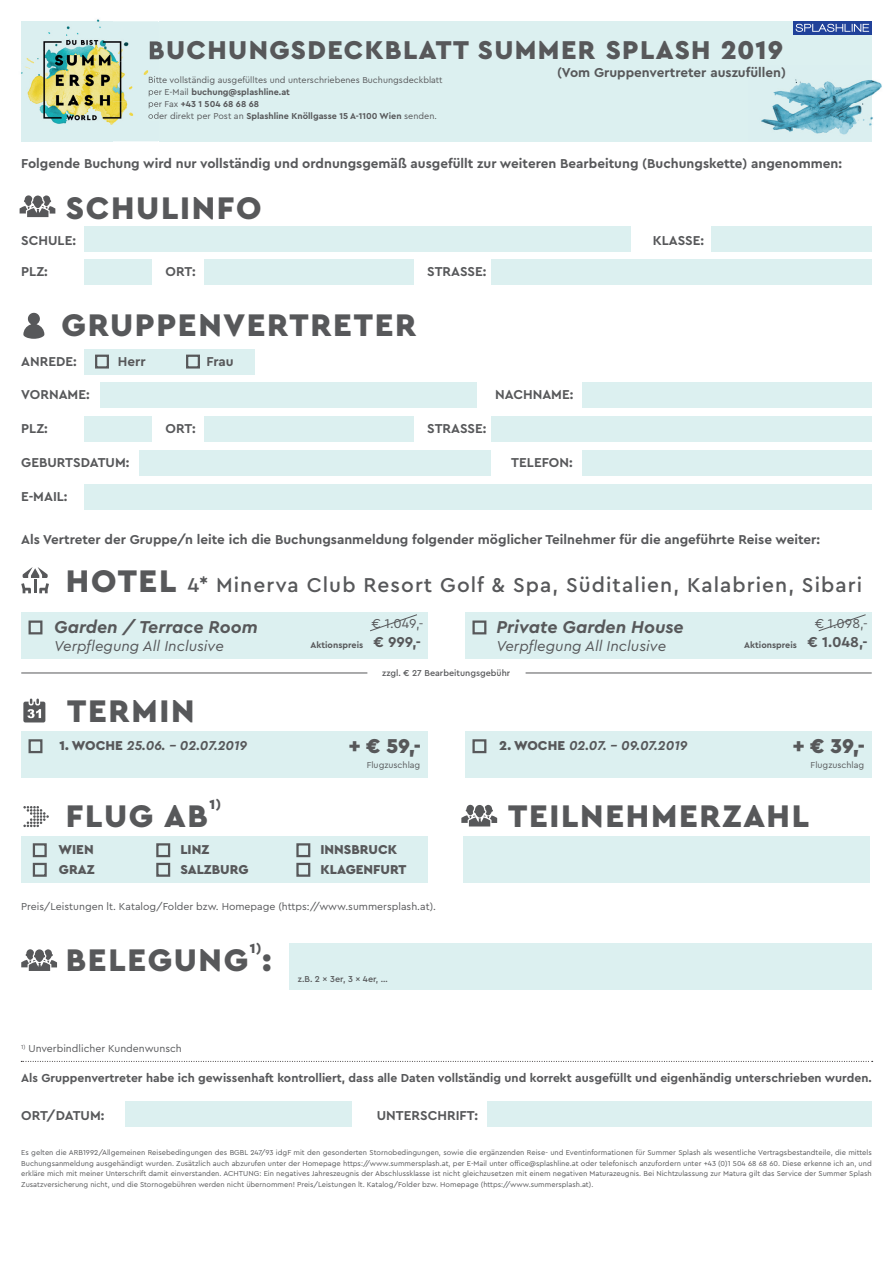
<style>
.page{position:relative;width:893px;height:1263px;background:#fff}
.page>*{position:absolute;margin:0;border:0;box-sizing:border-box;transform-origin:0 0}
.t1{font:900 32.7px "Cera PRO";letter-spacing:.05em;color:#57585a}
.t2{font:900 27px "Cera PRO";letter-spacing:.05em;color:#57585a}
.t3{font:500 21px "Cera PRO";letter-spacing:.05em;color:#57585a}
.t4{font:900 21px "Cera PRO";color:#57585a}
.t5{font:italic 700 18px "Cera PRO";color:#57585a}
.t6{font:italic 15px "Cera PRO";color:#57585a}
.t7{font:700 15px "Cera PRO";color:#57585a}
.t8{font:900 13.95px "Cera PRO";color:#57585a}
.t9{font:700 13.5px "Cera PRO";color:#57585a}
.t10{font:italic 700 13.5px "Cera PRO";color:#57585a}
.t11{font:900 13.5px "Cera PRO";color:#57585a}
.t12{font:13.5px "Cera PRO";color:#57585a}
.t13{font:700 12.15px "Cera PRO";color:#57585a}
.t14{font:10.5px "Cera PRO";color:#57585a}
.t15{font:9px/12px "Cera PRO";color:#57585a}
.t16{font:500 9px "Cera PRO";color:#57585a}
.t17{font:700 9px "Cera PRO";color:#57585a}
.t18{font:7.5px/10.5px "Cera PRO";color:#57585a;text-align:justify}
.s1{font-weight:700}
.s2{font-weight:900;font-size:32.7px}
.s3{font-weight:900;font-style:normal}
</style>
<div class="page">
<div style="left:21px;top:21px;width:851px;height:120px;background:#dcf0f0"></div>
<div style="left:139px;top:450px;width:352px;height:26px;background:#dcf0f0"></div>
<div style="left:84px;top:416px;width:68px;height:26px;background:#dcf0f0"></div>
<div style="left:100px;top:382px;width:376px;height:26px;background:#dcf0f0"></div>
<div style="left:84px;top:349px;width:170px;height:26px;background:#dcf0f0"></div>
<div style="left:582px;top:382px;width:290px;height:26px;background:#dcf0f0"></div>
<div style="left:204px;top:416px;width:209px;height:26px;background:#dcf0f0"></div>
<div style="left:582px;top:450px;width:290px;height:26px;background:#dcf0f0"></div>
<div style="left:84px;top:484px;width:788px;height:26px;background:#dcf0f0"></div>
<div style="left:289px;top:943px;width:583px;height:47px;background:#dcf0f0"></div>
<div style="left:491px;top:416px;width:381px;height:26px;background:#dcf0f0"></div>
<img style="left:872px;top:80px;width:10px;height:15px">
<img style="left:761px;top:79px;width:111px;height:56px">
<div style="left:21px;top:612px;width:407px;height:47px;background:#dcf0f0"></div>
<div style="left:21px;top:731px;width:407px;height:46px;background:#dcf0f0"></div>
<div style="left:21px;top:837px;width:407px;height:46px;background:#dcf0f0"></div>
<div style="left:463px;top:837px;width:407px;height:46px;background:#dcf0f0"></div>
<div style="left:465px;top:731px;width:407px;height:46px;background:#dcf0f0"></div>
<div style="left:465px;top:612px;width:407px;height:47px;background:#dcf0f0"></div>
<div style="left:29px;top:620px;width:13px;height:14px;border:2px solid #57585a"></div>
<div style="left:95px;top:355px;width:14px;height:14px;border:2px solid #57585a"></div>
<div style="left:186px;top:355px;width:14px;height:14px;border:2px solid #57585a"></div>
<div style="left:29px;top:739px;width:13px;height:14px;border:2px solid #57585a"></div>
<div style="left:33px;top:843px;width:14px;height:14px;border:2px solid #57585a"></div>
<div style="left:156px;top:843px;width:14px;height:14px;border:2px solid #57585a"></div>
<div style="left:296px;top:843px;width:14px;height:14px;border:2px solid #57585a"></div>
<div style="left:156px;top:863px;width:14px;height:14px;border:2px solid #57585a"></div>
<div style="left:296px;top:863px;width:14px;height:14px;border:2px solid #57585a"></div>
<div style="left:33px;top:863px;width:14px;height:14px;border:2px solid #57585a"></div>
<div style="left:472px;top:739px;width:14px;height:14px;border:2px solid #57585a"></div>
<div style="left:472px;top:620px;width:14px;height:14px;border:2px solid #57585a"></div>
<svg style="left:23px;top:806px;width:26px;height:21px"></svg>
<svg style="left:23px;top:699px;width:22px;height:23px"></svg>
<div style="left:793px;top:21px;width:79px;height:13px;background:#20419a"></div>
<svg style="left:796px;top:24px;width:73px;height:8px"></svg>
<svg style="left:23px;top:313px;width:21px;height:26px"></svg>
<svg style="left:818px;top:614px;width:48px;height:18px"></svg>
<svg style="left:370px;top:614px;width:47px;height:18px"></svg>
<svg style="left:21px;top:567px;width:28px;height:26px"></svg>
<hr style="left:526px;top:673px;width:346px;height:1px;background:#57585a">
<hr style="left:21px;top:673px;width:346px;height:1px;background:#57585a">
<svg style="left:461px;top:805px;width:36px;height:21px"></svg>
<svg style="left:21px;top:949px;width:36px;height:22px"></svg>
<div style="left:126px;top:1101px;width:226px;height:26px;background:#dcf0f0"></div>
<div style="left:487px;top:1101px;width:385px;height:26px;background:#dcf0f0"></div>
<svg style="left:21px;top:1061px;width:852px;height:1px"></svg>
<div style="left:84px;top:226px;width:546px;height:26px;background:#dcf0f0"></div>
<div style="left:84px;top:259px;width:68px;height:26px;background:#dcf0f0"></div>
<div style="left:204px;top:259px;width:209px;height:26px;background:#dcf0f0"></div>
<div style="left:491px;top:259px;width:381px;height:26px;background:#dcf0f0"></div>
<div style="left:711px;top:226px;width:161px;height:26px;background:#dcf0f0"></div>
<svg style="left:20px;top:195px;width:35px;height:22px"></svg>
<img style="left:58px;top:141px;width:100px;height:1px">
<img style="left:21px;top:21px;width:129px;height:104px">
<svg style="left:148px;top:76px;width:10px;height:44px"></svg>
<img style="left:150px;top:41px;width:8px;height:19px">
<h2 class="t2" style="left:148px;top:32px;width:637px">BUCHUNGSDECKBLATT SUMMER SPLASH 2019</h2>
<p class="t15" style="left:148px;top:73px;width:296px">Bitte vollständig ausgefülltes und unterschriebenes Buchungsdeckblatt per E-Mail <span class="s1">buchung@splashline.at<br></span>per Fax <span class="s1">+43 1 504 68 68 68<br></span>oder direkt per Post an <span class="s1">Splashline Knöllgasse 15 A-1100 Wien</span> senden.</p>
<h3 class="t9" style="left:557px;top:63px;width:230px">(Vom Gruppenvertreter auszufüllen)</h3>
<h3 class="t9" style="left:21px;top:155px;width:822px">Folgende Buchung wird nur vollständig und ordnungsgemäß ausgefüllt zur weiteren Bearbeitung (Buchungskette) angenommen:</h3>
<h1 class="t1" style="left:66px;top:186px;width:197px">SCHULINFO</h1>
<h3 class="t9" style="left:21px;top:231px;width:56px">SCHULE:</h3>
<h3 class="t9" style="left:653px;top:231px;width:53px">KLASSE:</h3>
<h3 class="t9" style="left:21px;top:263px;width:28px">PLZ:</h3>
<h3 class="t9" style="left:166px;top:263px;width:32px">ORT:</h3>
<h3 class="t9" style="left:427px;top:263px;width:61px">STRASSE:</h3>
<h1 class="t1" style="left:62px;top:303px;width:356px">GRUPPENVERTRETER</h1>
<h3 class="t9" style="left:21px;top:352px;width:57px">ANREDE:</h3>
<h3 class="t9" style="left:21px;top:386px;width:70px">VORNAME:</h3>
<h3 class="t9" style="left:21px;top:419px;width:28px">PLZ:</h3>
<h3 class="t9" style="left:118px;top:352px;width:29px">Herr</h3>
<h3 class="t9" style="left:206px;top:352px;width:29px">Frau</h3>
<h3 class="t9" style="left:166px;top:419px;width:32px">ORT:</h3>
<h3 class="t9" style="left:21px;top:453px;width:110px">GEBURTSDATUM:</h3>
<h3 class="t9" style="left:21px;top:487px;width:48px">E-MAIL:</h3>
<h3 class="t9" style="left:427px;top:419px;width:61px">STRASSE:</h3>
<h3 class="t9" style="left:495px;top:386px;width:80px">NACHNAME:</h3>
<h3 class="t9" style="left:511px;top:453px;width:63px">TELEFON:</h3>
<h3 class="t9" style="left:21px;top:530px;width:800px">Als Vertreter der Gruppe/n leite ich die Buchungsanmeldung folgender möglicher Teilnehmer für die angeführte Reise weiter:</h3>
<h3 class="t3" style="left:66px;top:571px;width:798px"><span class="s2">HOTEL</span> 4* Minerva Club Resort Golf &amp; Spa, Süditalien, Kalabrien, Sibari</h3>
<h3 class="t5" style="left:54px;top:615px;width:205px">Garden / Terrace Room</h3>
<h3 class="t6" style="left:54px;top:636px;width:171px">Verpflegung All Inclusive</h3>
<h1 class="t1" style="left:67px;top:689px;width:129px">TERMIN</h1>
<h3 class="t10" style="left:60px;top:736px;width:189px"><span class="s3">1. WOCHE</span> 25.06. – 02.07.2019</h3>
<h3 class="t8" style="left:209px;top:794px;width:13px">1)</h3>
<h1 class="t1" style="left:66px;top:794px;width:143px">FLUG AB</h1>
<h3 class="t12" style="left:372px;top:614px;width:53px">€ 1.049,-</h3>
<h3 class="t12" style="left:815px;top:614px;width:54px">€ 1.098,-</h3>
<h3 class="t5" style="left:496px;top:615px;width:189px">Private Garden House</h3>
<h3 class="t6" style="left:496px;top:636px;width:171px">Verpflegung All Inclusive</h3>
<h3 class="t7" style="left:374px;top:632px;width:49px">€ 999,-</h3>
<h3 class="t7" style="left:808px;top:632px;width:61px">€ 1.048,-</h3>
<p class="t17" style="left:310px;top:639px;width:54px">Aktionspreis</p>
<p class="t17" style="left:744px;top:639px;width:54px">Aktionspreis</p>
<p class="t16" style="left:382px;top:667px;width:130px">zzgl. € 27 Bearbeitungsgebühr</p>
<h3 class="t4" style="left:349px;top:732px;width:74px">+ € 59,-</h3>
<h3 class="t4" style="left:793px;top:732px;width:74px">+ € 39,-</h3>
<h3 class="t10" style="left:499px;top:736px;width:190px"><span class="s3">2. WOCHE</span> 02.07. – 09.07.2019</h3>
<p class="t15" style="left:367px;top:759px;width:55px">Flugzuschlag</p>
<p class="t15" style="left:811px;top:759px;width:55px">Flugzuschlag</p>
<h1 class="t1" style="left:508px;top:794px;width:303px">TEILNEHMERZAHL</h1>
<h3 class="t11" style="left:58px;top:841px;width:37px">WIEN</h3>
<h3 class="t11" style="left:180px;top:841px;width:30px">LINZ</h3>
<h3 class="t11" style="left:320px;top:841px;width:78px">INNSBRUCK</h3>
<h3 class="t11" style="left:59px;top:860px;width:37px">GRAZ</h3>
<h3 class="t11" style="left:180px;top:860px;width:70px">SALZBURG</h3>
<h3 class="t11" style="left:320px;top:860px;width:88px">KLAGENFURT</h3>
<h3 class="t14" style="left:21px;top:899px;width:416px">Preis/Leistungen lt. Katalog/Folder bzw. Homepage (https://www.summersplash.at).</h3>
<h3 class="t8" style="left:250px;top:939px;width:13px">1)</h3>
<h1 class="t1" style="left:66px;top:939px;width:207px">BELEGUNG :</h1>
<h3 class="t14" style="left:21px;top:1042px;width:162px"><sup>1)</sup> Unverbindlicher Kundenwunsch</h3>
<p class="t16" style="left:298px;top:973px;width:92px">z.B. 2 × 3er, 3 × 4er, …</p>
<h3 class="t13" style="left:21px;top:1070px;width:852px">Als Gruppenvertreter habe ich gewissenhaft kontrolliert, dass alle Daten vollständig und korrekt ausgefüllt und eigenhändig unterschrieben wurden.</h3>
<h3 class="t9" style="left:21px;top:1106px;width:85px">ORT/DATUM:</h3>
<h3 class="t9" style="left:377px;top:1106px;width:103px">UNTERSCHRIFT:</h3>
<p class="t18" style="left:21px;top:1147px;width:852px">Es gelten die ARB1992/Allgemeinen Reisebedingungen des BGBL 247/93 idgF mit den gesonderten Stornobedingungen, sowie die ergänzenden Reise- und Eventinformationen für Summer Splash als wesentliche Vertragsbestandteile, die mittels Buchungsanmeldung ausgehändigt wurden. Zusätzlich auch abzurufen unter der Homepage https://www.summersplash.at, per E-Mail unter office@splashline.at oder telefonisch anzufordern unter +43 (0)1 504 68 68 60. Diese erkenne ich an, und erkläre mich mit meiner Unterschrift damit einverstanden. ACHTUNG: Ein negatives Jahreszeugnis der Abschlussklasse ist nicht gleichzusetzen mit einem negativen Maturazeugnis. Bei Nichtzulassung zur Matura gilt das Service der Summer Splash Zusatzversicherung nicht, und die Stornogebühren werden nicht übernommen! Preis/Leistungen lt. Katalog/Folder bzw. Homepage (https://www.summersplash.at).</p>
</div>
